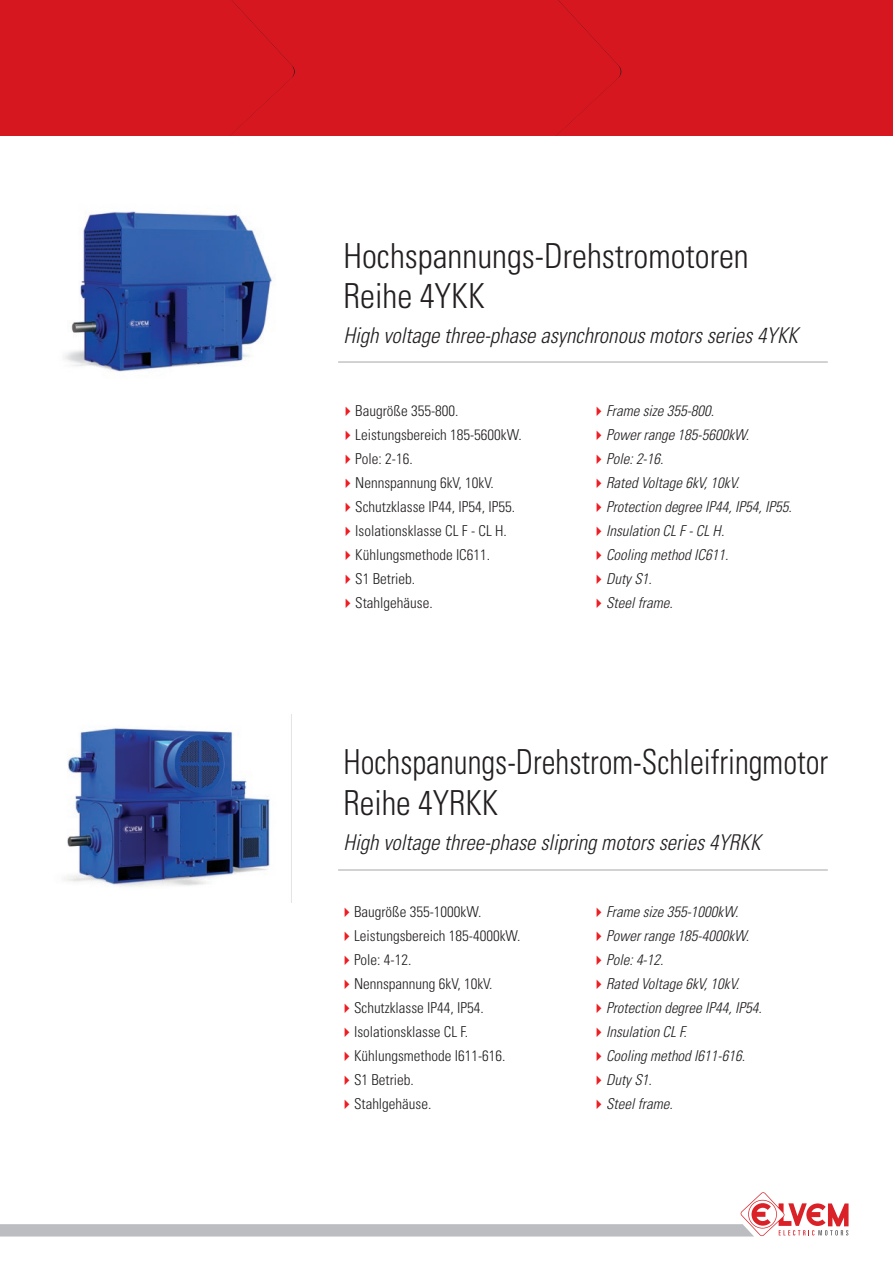
<style>
.page{position:relative;width:893px;height:1263px;background:#fff}
.page>*{position:absolute;margin:0;border:0;box-sizing:border-box;transform-origin:0 0}
.t1{font:300 condensed 34.5px/40.5px "Univers LT Std";color:#231f20;scale:.9 1}
.t2{font:300 condensed 34.5px/40.5px "Univers LT Std";color:#231f20}
.t3{font:italic 300 condensed 21.75px "Univers LT Std";color:#231f20}
.t4{font:300 condensed 15px "Univers LT Std";color:#231f20}
.t5{font:italic 300 condensed 15px "Univers LT Std";color:#231f20}
.s1{color:#ee1d23}
</style>
<div class="page">
<svg style="left:0;top:1192px;width:848px;height:44px"></svg>
<div style="left:0;top:0;width:220px;height:136px;background:#d7171f"></div>
<div style="left:220px;top:0;width:327px;height:136px;background:#d7171f"></div>
<div style="left:547px;top:0;width:346px;height:136px;background:#d7171f"></div>
<hr style="left:338px;top:361px;width:490px;height:1px;background:#a8a9ad">
<hr style="left:338px;top:869px;width:490px;height:1px;background:#a8a9ad">
<img style="left:64px;top:211px;width:208px;height:161px">
<img style="left:64px;top:728px;width:207px;height:159px">
<h1 class="t2" style="left:343px;top:235px;width:407px">Hochspannungs-Drehstromotoren<br>Reihe 4YKK</h1>
<h2 class="t3" style="left:343px;top:323px;width:456px">High voltage three-phase asynchronous motors series 4YKK</h2>
<p class="t4" style="left:340px;top:402px;width:120px"><span class="s1">✔</span>Baugröße 355-800.</p>
<p class="t4" style="left:340px;top:426px;width:183px"><span class="s1">✔</span>Leistungsbereich 185-5600kW.</p>
<p class="t4" style="left:340px;top:450px;width:74px"><span class="s1">✔</span>Pole: 2-16.</p>
<p class="t4" style="left:340px;top:474px;width:155px"><span class="s1">✔</span>Nennspannung 6kV, 10kV.</p>
<p class="t4" style="left:340px;top:498px;width:176px"><span class="s1">✔</span>Schutzklasse IP44, IP54, IP55.</p>
<p class="t4" style="left:340px;top:522px;width:168px"><span class="s1">✔</span>Isolationsklasse CL F - CL H.</p>
<p class="t4" style="left:340px;top:546px;width:151px"><span class="s1">✔</span>Kühlungsmethode IC611.</p>
<p class="t4" style="left:340px;top:570px;width:76px"><span class="s1">✔</span>S1 Betrieb.</p>
<p class="t4" style="left:340px;top:594px;width:94px"><span class="s1">✔</span>Stahlgehäuse.</p>
<p class="t5" style="left:591px;top:402px;width:125px"><span class="s1">✔</span>Frame size 355-800.</p>
<p class="t5" style="left:591px;top:426px;width:160px"><span class="s1">✔</span>Power range 185-5600kW.</p>
<p class="t5" style="left:591px;top:450px;width:74px"><span class="s1">✔</span>Pole: 2-16.</p>
<p class="t5" style="left:591px;top:474px;width:150px"><span class="s1">✔</span>Rated Voltage 6kV, 10kV.</p>
<p class="t5" style="left:591px;top:498px;width:202px"><span class="s1">✔</span>Protection degree IP44, IP54, IP55.</p>
<p class="t5" style="left:591px;top:522px;width:135px"><span class="s1">✔</span>Insulation CL F - CL H.</p>
<p class="t5" style="left:591px;top:546px;width:139px"><span class="s1">✔</span>Cooling method IC611.</p>
<p class="t5" style="left:591px;top:570px;width:62px"><span class="s1">✔</span>Duty S1.</p>
<p class="t5" style="left:591px;top:594px;width:83px"><span class="s1">✔</span>Steel frame.</p>
<h1 class="t1" style="left:343px;top:742px;width:540px">Hochspanungs-Drehstrom-Schleifringmotor<br>Reihe 4YRKK</h1>
<h2 class="t3" style="left:343px;top:829px;width:419px">High voltage three-phase slipring motors series 4YRKK</h2>
<p class="t4" style="left:339px;top:902px;width:144px"><span class="s1">✔</span>Baugröße 355-1000kW.</p>
<p class="t4" style="left:339px;top:926px;width:183px"><span class="s1">✔</span>Leistungsbereich 185-4000kW.</p>
<p class="t4" style="left:339px;top:950px;width:74px"><span class="s1">✔</span>Pole: 4-12.</p>
<p class="t4" style="left:339px;top:974px;width:155px"><span class="s1">✔</span>Nennspannung 6kV, 10kV.</p>
<p class="t4" style="left:339px;top:998px;width:146px"><span class="s1">✔</span>Schutzklasse IP44, IP54.</p>
<p class="t4" style="left:339px;top:1022px;width:131px"><span class="s1">✔</span>Isolationsklasse CL F.</p>
<p class="t4" style="left:339px;top:1046px;width:168px"><span class="s1">✔</span>Kühlungsmethode I611-616.</p>
<p class="t4" style="left:339px;top:1070px;width:76px"><span class="s1">✔</span>S1 Betrieb.</p>
<p class="t4" style="left:339px;top:1094px;width:94px"><span class="s1">✔</span>Stahlgehäuse.</p>
<p class="t5" style="left:591px;top:902px;width:149px"><span class="s1">✔</span>Frame size 355-1000kW.</p>
<p class="t5" style="left:591px;top:926px;width:160px"><span class="s1">✔</span>Power range 185-4000kW.</p>
<p class="t5" style="left:591px;top:950px;width:74px"><span class="s1">✔</span>Pole: 4-12.</p>
<p class="t5" style="left:591px;top:974px;width:150px"><span class="s1">✔</span>Rated Voltage 6kV, 10kV.</p>
<p class="t5" style="left:591px;top:998px;width:172px"><span class="s1">✔</span>Protection degree IP44, IP54.</p>
<p class="t5" style="left:591px;top:1022px;width:97px"><span class="s1">✔</span>Insulation CL F.</p>
<p class="t5" style="left:591px;top:1046px;width:156px"><span class="s1">✔</span>Cooling method I611-616.</p>
<p class="t5" style="left:591px;top:1070px;width:62px"><span class="s1">✔</span>Duty S1.</p>
<p class="t5" style="left:591px;top:1094px;width:83px"><span class="s1">✔</span>Steel frame.</p>
</div>
